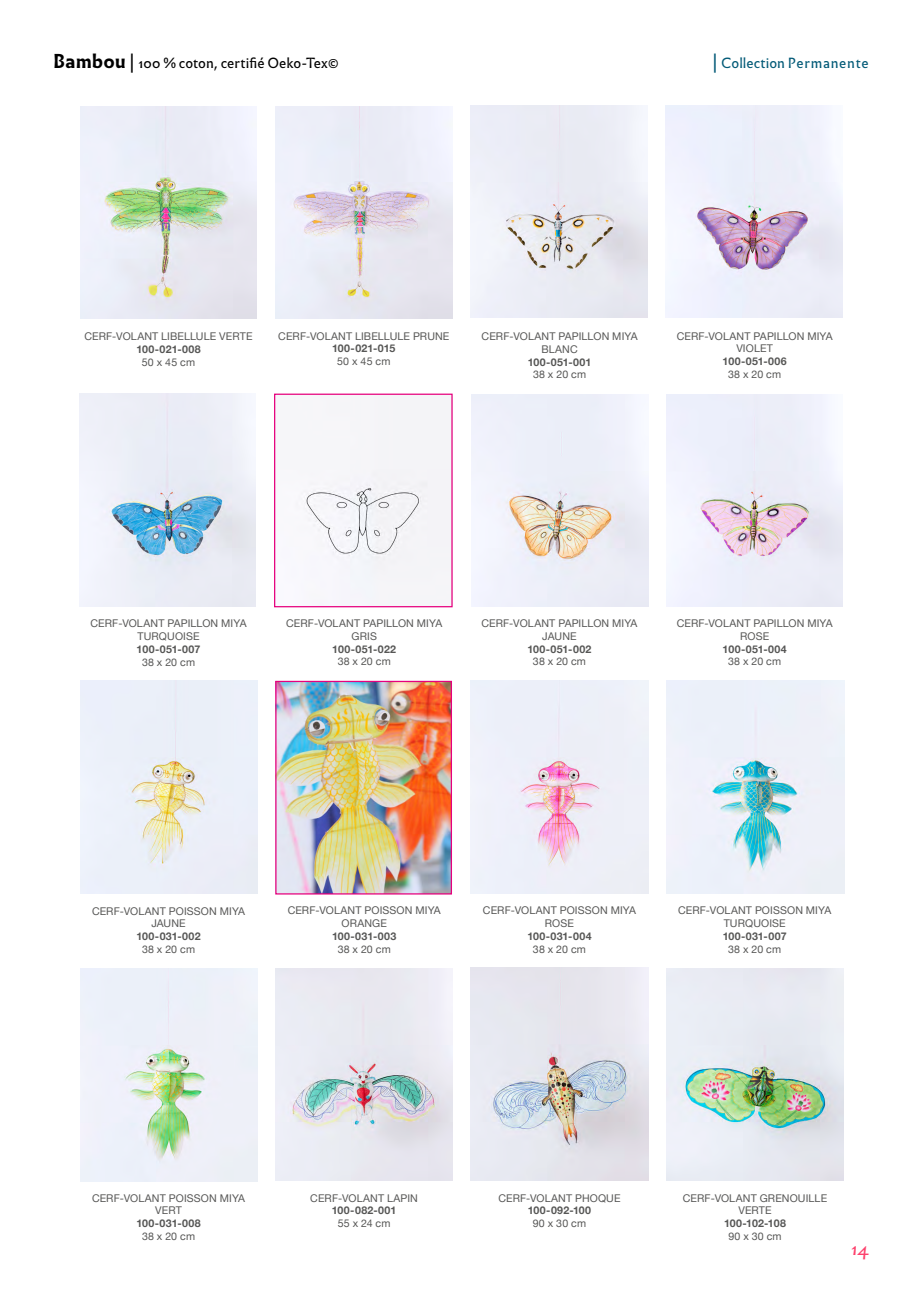
<style>
.page{position:relative;width:922px;height:1312px;background:#fff}
.page>*{position:absolute;margin:0;border:0;box-sizing:border-box;transform-origin:0 0}
.t1{font:italic 17.5px "Infini";color:#fd426d}
.t2{font:13.75px "Infini";color:#000}
.t3{font:13.75px "Infini";letter-spacing:.025em;color:#035a77}
.t4{font:10.62px/12.8px "Helvetica Neue";letter-spacing:.01em;color:#575756;text-align:center}
.t5{font:700 10.62px "Helvetica Neue";letter-spacing:.03em;color:#575756}
.t6{font:700 10.62px "Helvetica Neue";letter-spacing:.005em;color:#575756}
.s1{font-weight:700;font-size:18.75px}
.s2{font-size:18.75px}
</style>
<div class="page">
<img style="left:79px;top:393px;width:176px;height:213px">
<img style="left:80px;top:680px;width:177px;height:213px">
<img style="left:275px;top:106px;width:177px;height:213px">
<img style="left:80px;top:106px;width:177px;height:213px">
<div style="left:301px;top:395px;width:149px;height:210px;background:#f5f4f8"></div>
<div style="left:274px;top:393px;width:178px;height:214px;border:1px solid #e6007d"></div>
<img style="left:277px;top:682px;width:173px;height:210px">
<div style="left:275px;top:680px;width:177px;height:214px;border:1px solid #e6007d"></div>
<img style="left:471px;top:106px;width:176px;height:212px">
<img style="left:665px;top:106px;width:177px;height:212px">
<img style="left:472px;top:394px;width:176px;height:212px">
<img style="left:471px;top:680px;width:177px;height:212px">
<img style="left:666px;top:394px;width:176px;height:212px">
<img style="left:666px;top:680px;width:178px;height:212px">
<img style="left:80px;top:968px;width:177px;height:212px">
<img style="left:275px;top:968px;width:177px;height:212px">
<img style="left:470px;top:967px;width:178px;height:213px">
<img style="left:666px;top:968px;width:177px;height:212px">
<p class="t2" style="left:53px;top:52px;width:287px"><span class="s1">Bambou</span> <span class="s2">|</span> 100 % coton, certifié Oeko-Tex©</p>
<p class="t3" style="left:712px;top:52px;width:158px"><span class="s2">|</span> Collection Permanente</p>
<p class="t4" style="left:84px;top:331px;width:170px">CERF-VOLANT LIBELLULE VERTE</p>
<p class="t5" style="left:136px;top:341px;width:66px">100-021-008</p>
<p class="t4" style="left:142px;top:356px;width:55px">50 x 45 cm</p>
<p class="t4" style="left:278px;top:330px;width:173px">CERF-VOLANT LIBELLULE PRUNE</p>
<p class="t6" style="left:332px;top:340px;width:65px">100-021-015</p>
<p class="t4" style="left:337px;top:355px;width:55px">50 x 45 cm</p>
<p class="t4" style="left:481px;top:330px;width:157px">CERF-VOLANT PAPILLON MIYA<br>BLANC</p>
<p class="t5" style="left:527px;top:353px;width:65px">100-051-001</p>
<p class="t4" style="left:533px;top:369px;width:54px">38 x 20 cm</p>
<p class="t4" style="left:676px;top:330px;width:157px">CERF-VOLANT PAPILLON MIYA<br>VIOLET</p>
<p class="t5" style="left:722px;top:353px;width:66px">100-051-006</p>
<p class="t4" style="left:728px;top:368px;width:54px">38 x 20 cm</p>
<p class="t4" style="left:90px;top:617px;width:157px">CERF-VOLANT PAPILLON MIYA<br>TURQUOISE</p>
<p class="t5" style="left:137px;top:640px;width:65px">100-051-007</p>
<p class="t4" style="left:142px;top:656px;width:54px">38 x 20 cm</p>
<p class="t4" style="left:286px;top:617px;width:157px">CERF-VOLANT PAPILLON MIYA<br>GRIS</p>
<p class="t5" style="left:332px;top:640px;width:65px">100-051-022</p>
<p class="t4" style="left:337px;top:655px;width:54px">38 x 20 cm</p>
<p class="t4" style="left:481px;top:617px;width:157px">CERF-VOLANT PAPILLON MIYA<br>JAUNE</p>
<p class="t5" style="left:527px;top:640px;width:65px">100-051-002</p>
<p class="t4" style="left:533px;top:655px;width:54px">38 x 20 cm</p>
<p class="t4" style="left:676px;top:617px;width:157px">CERF-VOLANT PAPILLON MIYA<br>ROSE</p>
<p class="t5" style="left:722px;top:640px;width:66px">100-051-004</p>
<p class="t4" style="left:728px;top:655px;width:54px">38 x 20 cm</p>
<p class="t4" style="left:92px;top:904px;width:154px">CERF-VOLANT POISSON MIYA<br>JAUNE</p>
<p class="t5" style="left:136px;top:927px;width:66px">100-031-002</p>
<p class="t4" style="left:142px;top:943px;width:54px">38 x 20 cm</p>
<p class="t4" style="left:287px;top:904px;width:154px">CERF-VOLANT POISSON MIYA<br>ORANGE</p>
<p class="t5" style="left:332px;top:927px;width:66px">100-031-003</p>
<p class="t4" style="left:337px;top:942px;width:54px">38 x 20 cm</p>
<p class="t4" style="left:483px;top:904px;width:154px">CERF-VOLANT POISSON MIYA<br>ROSE</p>
<p class="t5" style="left:527px;top:927px;width:66px">100-031-004</p>
<p class="t4" style="left:533px;top:942px;width:54px">38 x 20 cm</p>
<p class="t4" style="left:678px;top:904px;width:154px">CERF-VOLANT POISSON MIYA<br>TURQUOISE</p>
<p class="t5" style="left:722px;top:927px;width:65px">100-031-007</p>
<p class="t4" style="left:728px;top:942px;width:54px">38 x 20 cm</p>
<p class="t4" style="left:92px;top:1191px;width:154px">CERF-VOLANT POISSON MIYA<br>VERT</p>
<p class="t5" style="left:136px;top:1214px;width:66px">100-031-008</p>
<p class="t4" style="left:142px;top:1229px;width:54px">38 x 20 cm</p>
<p class="t4" style="left:310px;top:1191px;width:109px">CERF-VOLANT LAPIN</p>
<p class="t5" style="left:332px;top:1201px;width:66px">100-082-001</p>
<p class="t4" style="left:338px;top:1217px;width:54px">55 x 24 cm</p>
<p class="t4" style="left:498px;top:1191px;width:124px">CERF-VOLANT PHOQUE</p>
<p class="t5" style="left:527px;top:1201px;width:65px">100-092-100</p>
<p class="t4" style="left:532px;top:1217px;width:55px">90 x 30 cm</p>
<p class="t4" style="left:682px;top:1191px;width:146px">CERF-VOLANT GRENOUILLE<br>VERTE</p>
<p class="t6" style="left:724px;top:1214px;width:63px">100-102-108</p>
<p class="t4" style="left:728px;top:1229px;width:55px">90 x 30 cm</p>
<h1 class="t1" style="left:850px;top:1234px;width:19px">14</h1>
</div>
